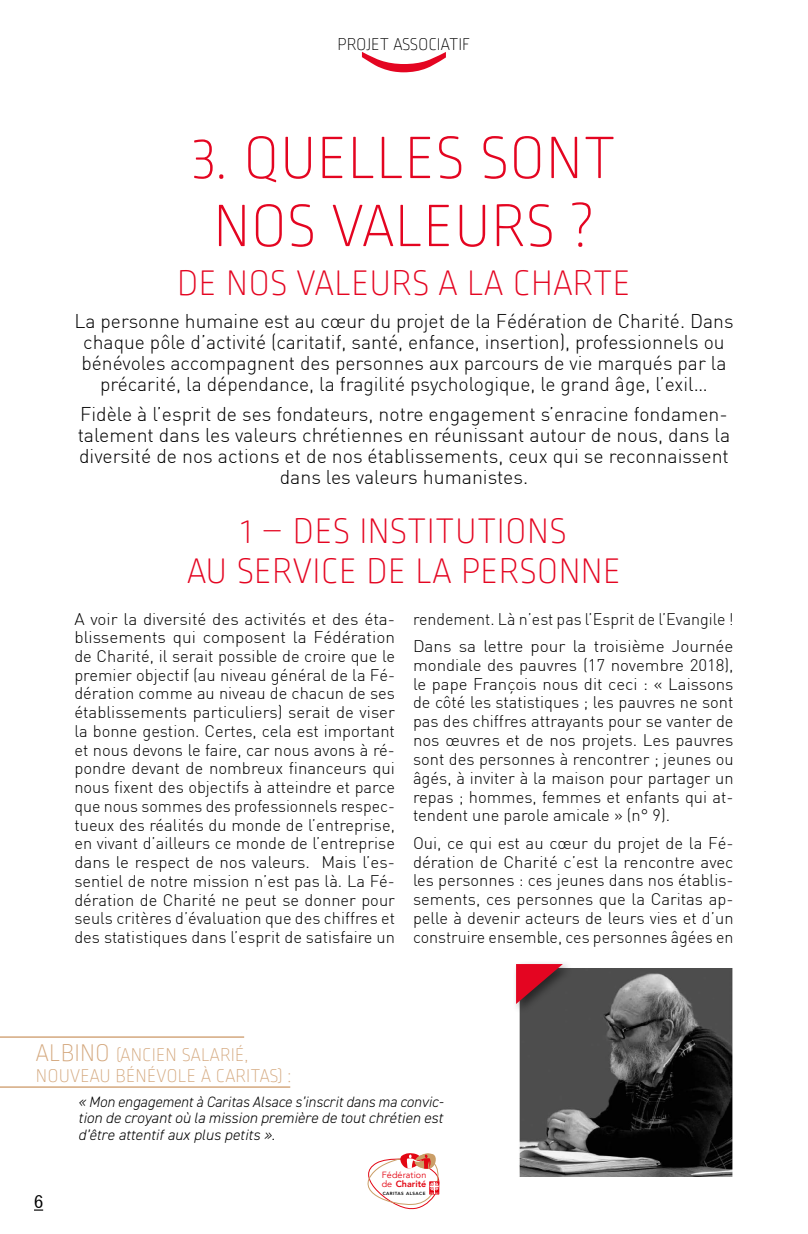
<style>
.page{position:relative;width:808px;height:1234px;background:#fff}
.page>*{position:absolute;margin:0;border:0;box-sizing:border-box;transform-origin:0 0}
.t1{font:200 63px/67.9px "Ropa Soft Pro";letter-spacing:.01em;color:#e40521;text-align:center}
.t2{font:200 37.5px/40.5px "Ropa Soft Pro";letter-spacing:.01em;color:#e40521;text-align:center}
.t3{font:300 19.5px/21px "DIN";color:#000;text-align:center}
.t4{font:200 19.5px/21px "Ropa Soft Pro";letter-spacing:.01em;color:#d4a87e}
.t5{font:200 18px "Ropa Soft Pro";color:#000}
.t6{font:18px "Gothic 720 BT Roman B";color:#000}
.t7{font:300 16.5px/18.8px "DIN";color:#000;text-align:justify}
.t8{font:italic 300 15px/16.2px "DIN2014";letter-spacing:.01em;color:#000;text-align:justify;scale:.96 1}
.t9{font:9px/9.1px "Avenir LT";letter-spacing:.01em;color:#e30613}
.t10{font:800 4.5px "Avenir LT";letter-spacing:.1em;color:#000}
.s1{font-size:25.5px}
.s2{font-weight:800}
</style>
<div class="page">
<hr style="left:0;top:1086px;width:290px;height:1px;background:#d4a87e">
<hr style="left:0;top:1036px;width:244px;height:1px;background:#d4a87e">
<img style="left:519px;top:968px;width:214px;height:208px">
<div style="left:512px;top:960px;width:62px;height:55px;background:#000;opacity:.5"></div>
<svg style="left:516px;top:963px;width:47px;height:40px"></svg>
<svg style="left:362px;top:52px;width:84px;height:20px"></svg>
<svg style="left:367px;top:1153px;width:73px;height:55px"></svg>
<p class="t5" style="left:338px;top:35px;width:134px">PROJET ASSOCIATIF</p>
<h1 class="t1" style="left:192px;top:128px;width:426px">3. QUELLES SONT<br>NOS VALEURS ?</h1>
<h2 class="t2" style="left:177px;top:265px;width:455px">DE NOS VALEURS A LA CHARTE</h2>
<p class="t3" style="left:74px;top:310px;width:661px">La personne humaine est au cœur du projet de la Fédération de Charité. Dans chaque pôle d’activité (caritatif, santé, enfance, insertion), professionnels ou bénévoles accompagnent des personnes aux parcours de vie marqués par la précarité, la dépendance, la fragilité psychologique, le grand âge, l’exil…</p>
<p class="t3" style="left:78px;top:403px;width:654px">Fidèle à l’esprit de ses fondateurs, notre engagement s’enracine fondamen&shy;talement dans les valeurs chrétiennes en réunissant autour de nous, dans la diversité de nos actions et de nos établissements, ceux qui se reconnaissent dans les valeurs humanistes.</p>
<h2 class="t2" style="left:187px;top:512px;width:435px">1 – DES INSTITUTIONS<br>AU SERVICE DE LA PERSONNE</h2>
<p class="t7" style="left:74px;top:609px;width:322px">A voir la diversité des activités et des éta&shy;blissements qui composent la Fédération de Charité, il serait possible de croire que le premier objectif (au niveau général de la Fé&shy;dération comme au niveau de chacun de ses établissements particuliers) serait de viser la bonne gestion. Certes, cela est important et nous devons le faire, car nous avons à ré&shy;pondre devant de nombreux financeurs qui nous fixent des objectifs à atteindre et parce que nous sommes des professionnels respec&shy;tueux des réalités du monde de l’entreprise, en vivant d’ailleurs ce monde de l’entreprise dans le respect de nos valeurs. Mais l’es&shy;sentiel de notre mission n’est pas là. La Fé&shy;dération de Charité ne peut se donner pour seuls critères d’évaluation que des chiffres et des statistiques dans l’esprit de satisfaire un</p>
<p class="t7" style="left:413px;top:604px;width:322px;line-height:27.3px">rendement. Là n’est pas l’Esprit de l’Evangile !<br>Dans sa lettre pour la troisième Journée</p>
<p class="t7" style="left:413px;top:655px;width:322px">mondiale des pauvres (17 novembre 2018), le pape François nous dit ceci : « Laissons de côté les statistiques ; les pauvres ne sont pas des chiffres attrayants pour se vanter de nos œuvres et de nos projets. Les pauvres sont des personnes à rencontrer ; jeunes ou âgés, à inviter à la maison pour partager un repas ; hommes, femmes et enfants qui at&shy;tendent une parole amicale » (n° 9).</p>
<p class="t7" style="left:413px;top:833px;width:322px">Oui, ce qui est au cœur du projet de la Fé&shy;dération de Charité c’est la rencontre avec les personnes : ces jeunes dans nos établis&shy;sements, ces personnes que la Caritas ap&shy;pelle à devenir acteurs de leurs vies et d’un construire ensemble, ces personnes âgées en</p>
<p class="t4" style="left:36px;top:1045px;width:257px"><span class="s1">ALBINO</span> (ANCIEN SALARIÉ,<br>NOUVEAU BÉNÉVOLE À CARITAS) :</p>
<p class="t8" style="left:78px;top:1093px;width:382px">« Mon engagement à Caritas Alsace s’inscrit dans ma convic&shy;tion de croyant où la mission première de tout chrétien est d’être attentif aux plus petits ».</p>
<p class="t6" style="left:34px;top:1190px;width:11px">6</p>
<p class="t9" style="left:382px;top:1170px;width:46px">Fédération de <span class="s2">Charité</span></p>
<p class="t10" style="left:383px;top:1190px;width:44px">CARITAS ALSACE</p>
</div>
